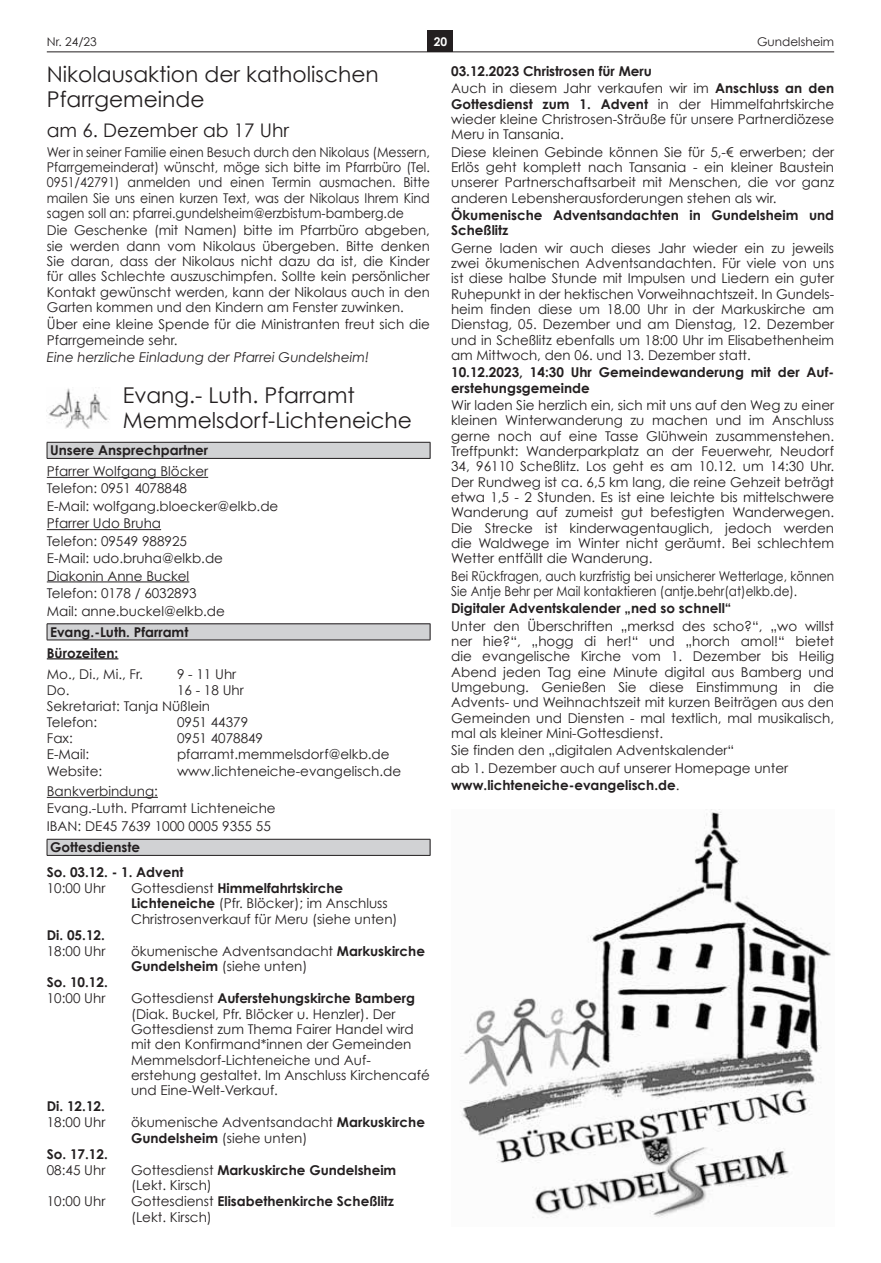
<style>
.page{position:relative;width:881px;height:1263px;background:#fff}
.page>*{position:absolute;margin:0;border:0;box-sizing:border-box;transform-origin:0 0}
.t1{font:21.75px/24.8px "Century Gothic";color:#231f20}
.t2{font:18.75px "Century Gothic";color:#231f20}
.t3{font:13.5px/15.3px "Century Gothic";color:#231f20}
.t4{font:700 13.5px/15.3px "Century Gothic";color:#231f20}
.t5{font:13.5px/15.3px "Century Gothic";color:#231f20;text-align:justify;scale:.93 1}
.t6{font:13.5px/15.3px "Century Gothic";color:#231f20;scale:.89 1}
.t7{font:italic 13.5px "Century Gothic";color:#231f20}
.t8{font:12px "Century Gothic";color:#231f20}
.t9{font:700 12px "Century Gothic";color:#fff}
.s1{font-weight:400}
.s2{font-weight:700}
</style>
<div class="page">
<div style="left:427px;top:30px;width:26px;height:22px;background:#231f20"></div>
<hr style="left:47px;top:52px;width:786px;height:1px;background:#231f20">
<hr style="left:47px;top:477px;width:161px;height:1px;background:#231f20">
<hr style="left:47px;top:529px;width:114px;height:1px;background:#231f20">
<hr style="left:47px;top:581px;width:142px;height:1px;background:#231f20">
<hr style="left:47px;top:658px;width:71px;height:1px;background:#231f20">
<hr style="left:47px;top:797px;width:111px;height:1px;background:#231f20">
<img style="left:47px;top:388px;width:63px;height:41px">
<div style="left:47px;top:442px;width:383px;height:16px;background:#d1d2d4"></div>
<svg style="left:47px;top:443px;width:1px;height:15px"></svg>
<svg style="left:429px;top:443px;width:1px;height:15px"></svg>
<hr style="left:47px;top:442px;width:383px;height:1px;background:#231f20">
<hr style="left:47px;top:458px;width:383px;height:1px;background:#231f20">
<div style="left:47px;top:624px;width:383px;height:16px;background:#d1d2d4"></div>
<svg style="left:47px;top:625px;width:1px;height:15px"></svg>
<svg style="left:429px;top:625px;width:1px;height:15px"></svg>
<hr style="left:47px;top:624px;width:383px;height:1px;background:#231f20">
<hr style="left:47px;top:640px;width:383px;height:1px;background:#231f20">
<div style="left:47px;top:839px;width:383px;height:16px;background:#d1d2d4"></div>
<svg style="left:47px;top:840px;width:1px;height:15px"></svg>
<svg style="left:429px;top:840px;width:1px;height:15px"></svg>
<hr style="left:47px;top:839px;width:383px;height:1px;background:#231f20">
<hr style="left:47px;top:855px;width:383px;height:1px;background:#231f20">
<img style="left:460px;top:812px;width:371px;height:406px">
<p class="t8" style="left:47px;top:34px;width:52px">Nr. 24/23</p>
<p class="t9" style="left:433px;top:34px;width:15px">20</p>
<p class="t8" style="left:756px;top:34px;width:78px">Gundelsheim</p>
<p class="t4" style="left:451px;top:62px;width:384px;line-height:17.4px">03.12.2023 Christrosen für Meru<br><span class="s1">Auch in diesem Jahr verkaufen wir im</span> Anschluss an den</p>
<p class="t3" style="left:451px;top:96px;width:384px;text-align:justify"><span class="s2">Gottesdienst zum 1. Advent</span> in der Himmelfahrtskirche wieder kleine Christrosen-Sträuße für unsere Partnerdiözese Meru in Tansania.</p>
<p class="t3" style="left:451px;top:144px;width:384px;text-align:justify">Diese kleinen Gebinde können Sie für 5,-€ erwerben; der Erlös geht komplett nach Tansania - ein kleiner Baustein unserer Partnerschaftsarbeit mit Menschen, die vor ganz anderen Lebensherausforderungen stehen als wir.</p>
<p class="t4" style="left:451px;top:207px;width:384px">Ökumenische Adventsandachten in Gundelsheim und<br>Scheßlitz</p>
<p class="t3" style="left:451px;top:240px;width:384px;text-align:justify">Gerne laden wir auch dieses Jahr wieder ein zu jeweils zwei ökumenischen Adventsandachten. Für viele von uns ist diese halbe Stunde mit Impulsen und Liedern ein guter Ruhepunkt in der hektischen Vorweihnachtszeit. In Gundels&shy;heim finden diese um 18.00 Uhr in der Markuskirche am Dienstag, 05. Dezember und am Dienstag, 12. Dezember und in Scheßlitz ebenfalls um 18:00 Uhr im Elisabethenheim am Mittwoch, den 06. und 13. Dezember statt.</p>
<p class="t4" style="left:451px;top:364px;width:384px">10.12.2023, 14:30 Uhr Gemeindewanderung mit der Auf&shy;erstehungsgemeinde</p>
<p class="t3" style="left:451px;top:397px;width:384px;text-align:justify">Wir laden Sie herzlich ein, sich mit uns auf den Weg zu einer kleinen Winterwanderung zu machen und im Anschluss gerne noch auf eine Tasse Glühwein zusammenstehen.<br>Treffpunkt: Wanderparkplatz an der Feuerwehr, Neudorf 34, 96110 Scheßlitz. Los geht es am 10.12. um 14:30 Uhr.<br>Der Rundweg ist ca. 6,5 km lang, die reine Gehzeit beträgt etwa 1,5 - 2 Stunden. Es ist eine leichte bis mittelschwere Wanderung auf zumeist gut befestigten Wanderwegen.<br>Die Strecke ist kinderwagentauglich, jedoch werden die Waldwege im Winter nicht geräumt. Bei schlechtem Wetter entfällt die Wanderung.</p>
<p class="t6" style="left:451px;top:568px;width:432px">Bei Rückfragen, auch kurzfristig bei unsicherer Wetterlage, können<br>Sie Antje Behr per Mail kontaktieren (antje.behr(at)elkb.de).</p>
<p class="t4" style="left:451px;top:600px;width:281px">Digitaler Adventskalender „ned so schnell“</p>
<p class="t3" style="left:451px;top:618px;width:384px;text-align:justify">Unter den Überschriften „merksd des scho?“, „wo willst ner hie?“, „hogg di her!“ und „horch amol!“ bietet die evangelische Kirche vom 1. Dezember bis Heilig Abend jeden Tag eine Minute digital aus Bamberg und Umgebung. Genießen Sie diese Einstimmung in die Advents- und Weihnachtszeit mit kurzen Beiträgen aus den Gemeinden und Diensten - mal textlich, mal musikalisch, mal als kleiner Mini-Gottesdienst.</p>
<p class="t3" style="left:451px;top:741px;width:338px;line-height:17.4px">Sie finden den „digitalen Adventskalender“<br>ab 1. Dezember auch auf unserer Homepage unter <span class="s2">www.lichteneiche-evangelisch.de</span>.</p>
<h1 class="t1" style="left:47px;top:62px;width:333px">Nikolausaktion der katholischen<br>Pfarrgemeinde</h1>
<h2 class="t2" style="left:47px;top:119px;width:244px">am 6. Dezember ab 17 Uhr</h2>
<p class="t5" style="left:47px;top:144px;width:413px">Wer in seiner Familie einen Besuch durch den Nikolaus (Messern, Pfarrgemeinderat) wünscht, möge sich bitte im Pfarrbüro (Tel.<br>0951/42791) anmelden und einen Termin ausmachen. Bitte mailen Sie uns einen kurzen Text, was der Nikolaus Ihrem Kind sagen soll an: pfarrei.gundelsheim@erzbistum-bamberg.de</p>
<p class="t3" style="left:47px;top:223px;width:384px;text-align:justify">Die Geschenke (mit Namen) bitte im Pfarrbüro abgeben, sie werden dann vom Nikolaus übergeben. Bitte denken Sie daran, dass der Nikolaus nicht dazu da ist, die Kinder für alles Schlechte auszuschimpfen. Sollte kein persönlicher Kontakt gewünscht werden, kann der Nikolaus auch in den Garten kommen und den Kindern am Fenster zuwinken.</p>
<p class="t3" style="left:47px;top:317px;width:384px">Über eine kleine Spende für die Ministranten freut sich die<br>Pfarrgemeinde sehr.</p>
<p class="t7" style="left:47px;top:349px;width:324px">Eine herzliche Einladung der Pfarrei Gundelsheim!</p>
<h1 class="t1" style="left:123px;top:382px;width:291px">Evang.- Luth. Pfarramt<br>Memmelsdorf-Lichteneiche</h1>
<p class="t4" style="left:50px;top:442px;width:159px">Unsere Ansprechpartner</p>
<p class="t3" style="left:47px;top:462px;width:233px;line-height:17.4px">Pfarrer Wolfgang Blöcker<br>Telefon: 0951 4078848<br>E-Mail: wolfgang.bloecker@elkb.de<br>Pfarrer Udo Bruha<br>Telefon: 09549 988925<br>E-Mail: udo.bruha@elkb.de<br>Diakonin Anne Buckel<br>Telefon: 0178 / 6032893<br>Mail: anne.buckel@elkb.de</p>
<p class="t4" style="left:47px;top:621px;width:143px;line-height:20.7px">Evang.-Luth. Pfarramt<br>Bürozeiten:</p>
<p class="t3" style="left:47px;top:666px;width:98px">Mo., Di., Mi., Fr.</p>
<p class="t3" style="left:177px;top:666px;width:61px">9 - 11 Uhr</p>
<p class="t3" style="left:47px;top:682px;width:24px">Do.</p>
<p class="t3" style="left:47px;top:682px;width:198px;line-height:16px;text-indent:130px">16 - 18 Uhr<br>Sekretariat: Tanja Nüßlein<br>Telefon:</p>
<p class="t3" style="left:177px;top:714px;width:73px">0951 44379</p>
<p class="t3" style="left:47px;top:731px;width:27px">Fax:</p>
<p class="t3" style="left:177px;top:731px;width:88px">0951 4078849</p>
<p class="t3" style="left:47px;top:747px;width:44px">E-Mail:</p>
<p class="t3" style="left:177px;top:747px;width:214px">pfarramt.memmelsdorf@elkb.de</p>
<p class="t3" style="left:47px;top:763px;width:57px">Website:</p>
<p class="t3" style="left:177px;top:763px;width:225px">www.lichteneiche-evangelisch.de</p>
<p class="t3" style="left:47px;top:782px;width:230px;line-height:17.4px">Bankverbindung:<br>Evang.-Luth. Pfarramt Lichteneiche<br>IBAN: DE45 7639 1000 0005 9355 55</p>
<p class="t4" style="left:47px;top:835px;width:138px;line-height:24.5px">Gottesdienste<br>So. 03.12. - 1. Advent</p>
<p class="t3" style="left:47px;top:880px;width:60px">10:00 Uhr</p>
<p class="t3" style="left:131px;top:880px;width:268px">Gottesdienst <span class="s2">Himmelfahrtskirche<br>Lichteneiche</span> (Pfr. Blöcker); im Anschluss<br>Christrosenverkauf für Meru (siehe unten)</p>
<p class="t4" style="left:47px;top:927px;width:60px">Di. 05.12.</p>
<p class="t3" style="left:47px;top:943px;width:60px">18:00 Uhr</p>
<p class="t3" style="left:131px;top:943px;width:295px">ökumenische Adventsandacht <span class="s2">Markuskirche<br>Gundelsheim</span> (siehe unten)</p>
<p class="t4" style="left:47px;top:974px;width:63px">So. 10.12.</p>
<p class="t3" style="left:47px;top:991px;width:60px">10:00 Uhr</p>
<p class="t3" style="left:131px;top:991px;width:300px">Gottesdienst <span class="s2">Auferstehungskirche Bamberg </span>(Diak. Buckel, Pfr. Blöcker u. Henzler). Der Gottesdienst zum Thema Fairer Handel wird mit den Konfirmand*innen der Gemeinden Memmelsdorf-Lichteneiche und Auf&shy;erstehung gestaltet. Im Anschluss Kirchencafé und Eine-Welt-Verkauf.</p>
<p class="t4" style="left:47px;top:1098px;width:60px">Di. 12.12.</p>
<p class="t3" style="left:47px;top:1115px;width:60px">18:00 Uhr</p>
<p class="t3" style="left:131px;top:1115px;width:295px">ökumenische Adventsandacht <span class="s2">Markuskirche<br>Gundelsheim</span> (siehe unten)</p>
<p class="t4" style="left:47px;top:1146px;width:63px">So. 17.12.</p>
<p class="t3" style="left:47px;top:1162px;width:60px">08:45 Uhr</p>
<p class="t3" style="left:131px;top:1162px;width:267px">Gottesdienst <span class="s2">Markuskirche Gundelsheim </span>(Lekt. Kirsch)</p>
<p class="t3" style="left:47px;top:1193px;width:60px">10:00 Uhr</p>
<p class="t4" style="left:131px;top:1193px;width:264px"><span class="s1">Gottesdienst</span> Elisabethenkirche Scheßlitz <span class="s1">(Lekt. Kirsch)</span></p>
</div>
